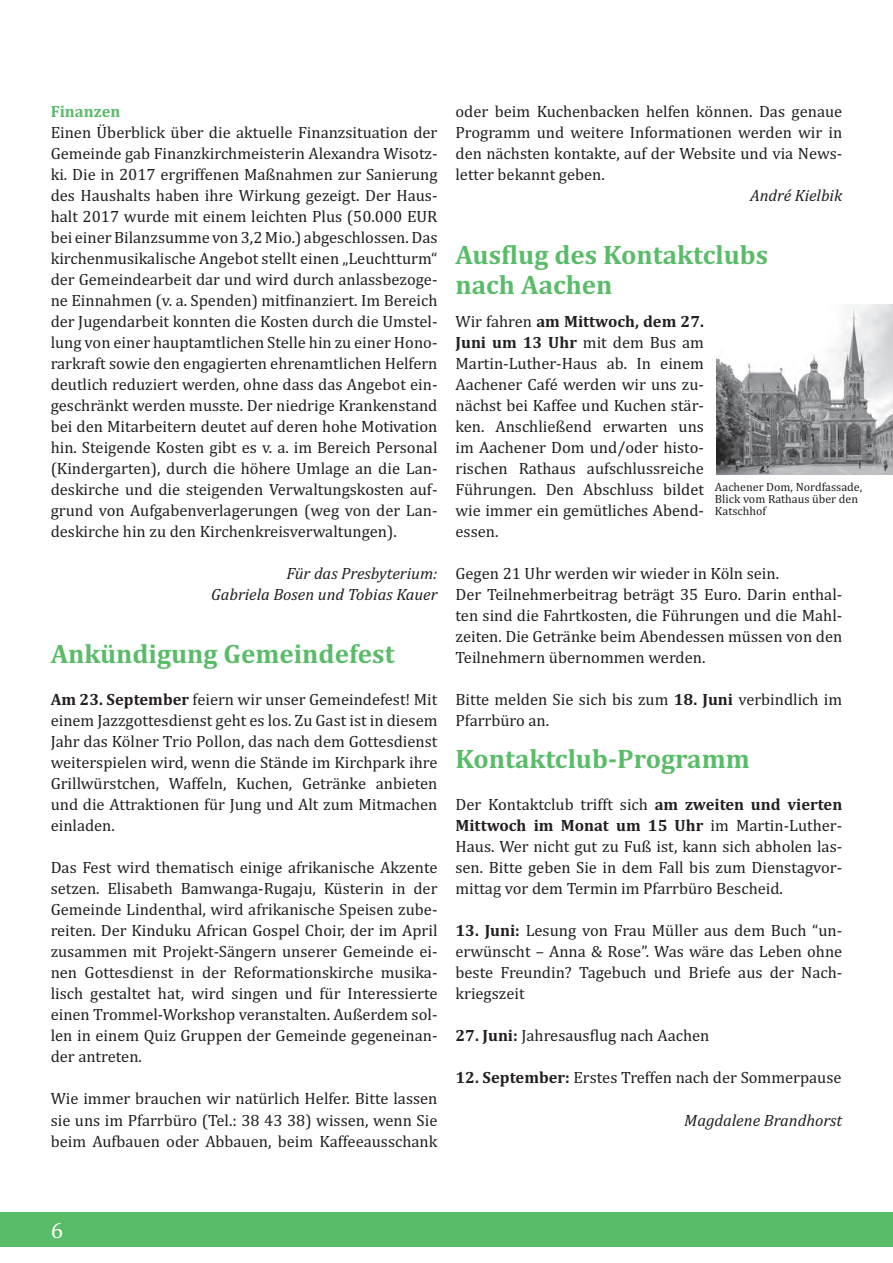
<style>
.page{position:relative;width:893px;height:1263px;background:#fff}
.page>*{position:absolute;margin:0;border:0;box-sizing:border-box;transform-origin:0 0}
.t1{font:700 27px/30px "Cambria";color:#59bc68}
.t2{font:22.5px "Cambria";color:#fff}
.t3{font:16.5px/21px "Cambria";color:#231f20;text-align:justify}
.t4{font:italic 16.5px/21px "Cambria";color:#231f20;text-align:right}
.t5{font:700 16.5px "Cambria";color:#59bc68}
.t6{font:12px/12px "Cambria";color:#231f20}
.s1{font-weight:700}
</style>
<div class="page">
<div style="left:0;top:1211px;width:892px;height:34px;background:#59bc68"></div>
<img style="left:716px;top:305px;width:176px;height:169px">
<p class="t5" style="left:51px;top:99px;width:71px">Finanzen</p>
<p class="t3" style="left:51px;top:121px;width:388px">Einen Überblick über die aktuelle Finanzsituation der Gemeinde gab Finanzkirchmeisterin Alexandra Wisotz&shy;ki. Die in 2017 ergriffenen Maßnahmen zur Sanierung des Haushalts haben ihre Wirkung gezeigt. Der Haus&shy;halt 2017 wurde mit einem leichten Plus (50.000 EUR bei einer Bilanzsumme von 3,2 Mio.) abgeschlossen. Das kirchenmusikalische Angebot stellt einen „Leuchtturm“ der Gemeindearbeit dar und wird durch anlassbezoge&shy;ne Einnahmen (v. a. Spenden) mitfinanziert. Im Bereich der Jugendarbeit konnten die Kosten durch die Umstel&shy;lung von einer hauptamtlichen Stelle hin zu einer Hono&shy;rarkraft sowie den engagierten ehrenamtlichen Helfern deutlich reduziert werden, ohne dass das Angebot ein&shy;geschränkt werden musste. Der niedrige Krankenstand bei den Mitarbeitern deutet auf deren hohe Motivation hin. Steigende Kosten gibt es v. a. im Bereich Personal (Kindergarten), durch die höhere Umlage an die Lan&shy;deskirche und die steigenden Verwaltungskosten auf&shy;grund von Aufgabenverlagerungen (weg von der Lan&shy;deskirche hin zu den Kirchenkreisverwaltungen).</p>
<p class="t4" style="left:211px;top:562px;width:228px">Für das Presbyterium:<br>Gabriela Bosen und Tobias Kauer</p>
<h1 class="t1" style="left:51px;top:638px;width:345px">Ankündigung Gemeindefest</h1>
<p class="t3" style="left:51px;top:688px;width:388px"><span class="s1">Am 23. September</span> feiern wir unser Gemeindefest! Mit einem Jazzgottesdienst geht es los. Zu Gast ist in diesem Jahr das Kölner Trio Pollon, das nach dem Gottesdienst weiterspielen wird, wenn die Stände im Kirchpark ihre Grillwürstchen, Waffeln, Kuchen, Getränke anbieten und die Attraktionen für Jung und Alt zum Mitmachen einladen.</p>
<p class="t3" style="left:51px;top:856px;width:388px">Das Fest wird thematisch einige afrikanische Akzente setzen. Elisabeth Bamwanga-Rugaju, Küsterin in der Gemeinde Lindenthal, wird afrikanische Speisen zube&shy;reiten. Der Kinduku African Gospel Choir, der im April zusammen mit Projekt-Sängern unserer Gemeinde ei&shy;nen Gottesdienst in der Reformationskirche musika&shy;lisch gestaltet hat, wird singen und für Interessierte einen Trommel-Workshop veranstalten. Außerdem sol&shy;len in einem Quiz Gruppen der Gemeinde gegeneinan&shy;der antreten.</p>
<p class="t3" style="left:51px;top:1087px;width:388px">Wie immer brauchen wir natürlich Helfer. Bitte lassen sie uns im Pfarrbüro (Tel.: 38 43 38) wissen, wenn Sie beim Aufbauen oder Abbauen, beim Kaffeeausschank</p>
<p class="t3" style="left:455px;top:100px;width:388px">oder beim Kuchenbacken helfen können. Das genaue Programm und weitere Informationen werden wir in den nächsten kontakte, auf der Website und via News&shy;letter bekannt geben.</p>
<p class="t4" style="left:749px;top:184px;width:94px">André Kielbik</p>
<h1 class="t1" style="left:455px;top:239px;width:314px">Ausflug des Kontaktclubs nach Aachen</h1>
<p class="t3" style="left:455px;top:310px;width:250px">Wir fahren <span class="s1">am Mittwoch, dem 27.<br>Juni um 13 Uhr</span> mit dem Bus am Martin-Luther-Haus ab. In einem Aachener Café werden wir uns zu&shy;nächst bei Kaffee und Kuchen stär&shy;ken. Anschließend erwarten uns im Aachener Dom und/oder histo&shy;rischen Rathaus aufschlussreiche Führungen. Den Abschluss bildet wie immer ein gemütliches Abend&shy;essen.</p>
<p class="t3" style="left:455px;top:562px;width:388px;text-align:left">Gegen 21 Uhr werden wir wieder in Köln sein.<br>Der Teilnehmerbeitrag beträgt 35 Euro. Darin enthal&shy;ten sind die Fahrtkosten, die Führungen und die Mahl&shy;zeiten. Die Getränke beim Abendessen müssen von den Teilnehmern übernommen werden.</p>
<p class="t3" style="left:455px;top:688px;width:388px">Bitte melden Sie sich bis zum <span class="s1">18. Juni</span> verbindlich im<br>Pfarrbüro an.</p>
<h1 class="t1" style="left:455px;top:743px;width:296px">Kontaktclub-Programm</h1>
<p class="t3" style="left:455px;top:793px;width:388px">Der Kontaktclub trifft sich <span class="s1">am zweiten und vierten Mittwoch im Monat um 15 Uhr</span> im Martin-Luther-Haus. Wer nicht gut zu Fuß ist, kann sich abholen las&shy;sen. Bitte geben Sie in dem Fall bis zum Dienstagvor&shy;mittag vor dem Termin im Pfarrbüro Bescheid.</p>
<p class="t3" style="left:455px;top:919px;width:388px"><span class="s1">13. Juni:</span> Lesung von Frau Müller aus dem Buch “un&shy;erwünscht – Anna &amp; Rose”. Was wäre das Leben ohne beste Freundin? Tagebuch und Briefe aus der Nach&shy;kriegszeit</p>
<p class="t3" style="left:455px;top:1024px;width:255px"><span class="s1">27. Juni:</span> Jahresausflug nach Aachen</p>
<p class="t3" style="left:455px;top:1066px;width:387px"><span class="s1">12. September:</span> Erstes Treffen nach der Sommerpause</p>
<p class="t4" style="left:684px;top:1108px;width:159px">Magdalene Brandhorst</p>
<p class="t6" style="left:714px;top:480px;width:149px">Aachener Dom, Nordfassade,<br>Blick vom Rathaus über den<br>Katschhof</p>
<h2 class="t2" style="left:51px;top:1216px;width:14px">6</h2>
</div>
